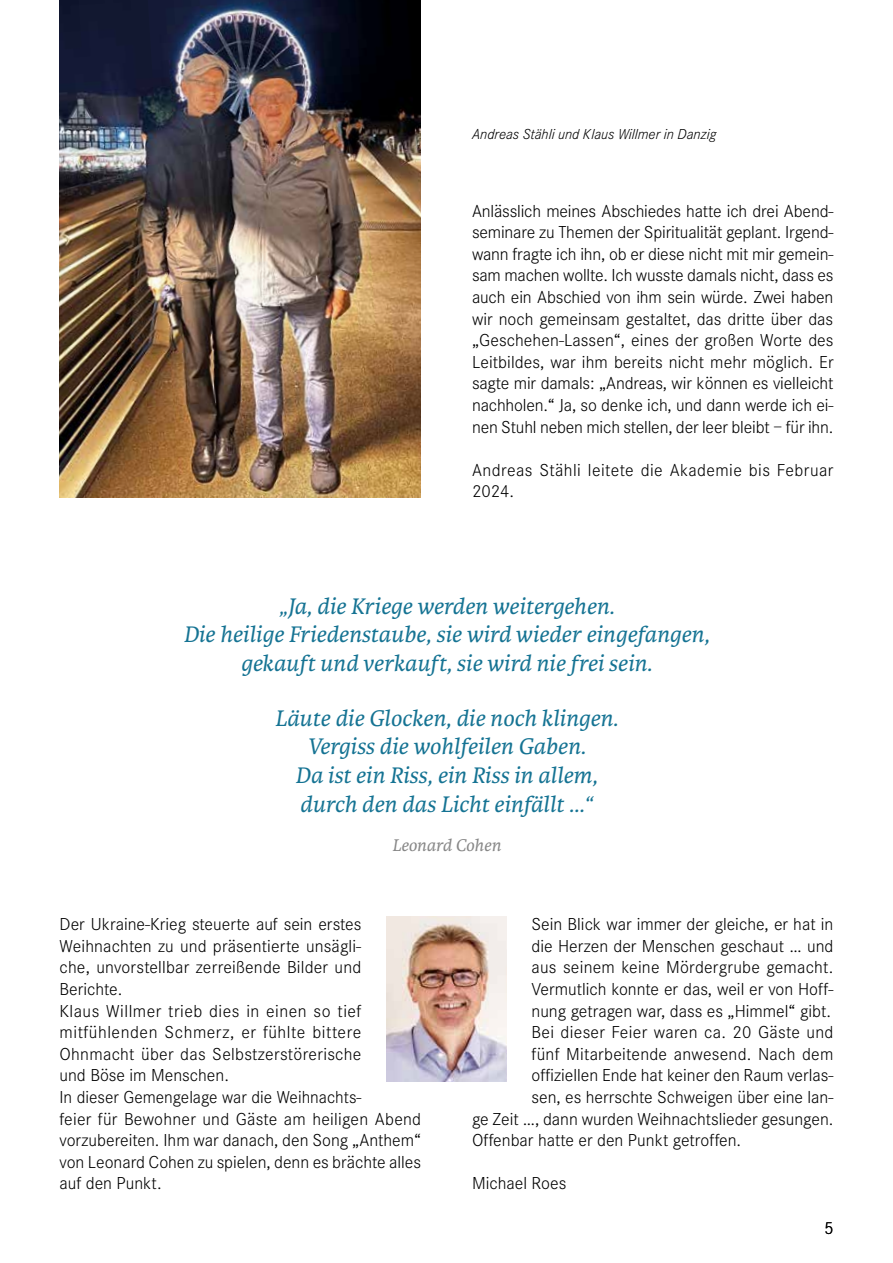
<style>
.page{position:relative;width:893px;height:1263px;background:#fff}
.page>*{position:absolute;margin:0;border:0;box-sizing:border-box;transform-origin:0 0}
.t1{font:italic 24px/28.8px "Karmina";color:#157393;text-align:center}
.t2{font:300 18px/21.6px "Corporate S";color:#000;text-align:justify}
.t3{font:300 18px/21.6px "Corporate S";letter-spacing:.025em;color:#000}
.t4{font:italic 18px "Karmina";color:#878787}
.t5{font:italic 300 15px "Corporate S";color:#000}
</style>
<div class="page">
<img style="left:60px;top:0;width:361px;height:497px">
<img style="left:387px;top:917px;width:119px;height:164px">
<p class="t5" style="left:472px;top:125px;width:246px">Andreas Stähli und Klaus Willmer in Danzig</p>
<p class="t2" style="left:472px;top:200px;width:363px">Anlässlich meines Abschiedes hatte ich drei Abend&shy;seminare zu Themen der Spiritualität geplant. Irgend&shy;wann fragte ich ihn, ob er diese nicht mit mir gemein&shy;sam machen wollte. Ich wusste damals nicht, dass es auch ein Abschied von ihm sein würde. Zwei haben wir noch gemeinsam gestaltet, das dritte über das „Geschehen-Lassen“, eines der großen Worte des Leitbildes, war ihm bereits nicht mehr möglich. Er sagte mir damals: „Andreas, wir können es vielleicht nachholen.“ Ja, so denke ich, und dann werde ich ei&shy;nen Stuhl neben mich stellen, der leer bleibt – für ihn.</p>
<p class="t3" style="left:472px;top:459px;width:363px">Andreas Stähli leitete die Akademie bis Februar<br>2024.</p>
<h1 class="t1" style="left:183px;top:592px;width:528px">„Ja, die Kriege werden weitergehen.<br>Die heilige Friedenstaube, sie wird wieder eingefangen, gekauft und verkauft, sie wird nie frei sein.</h1>
<h1 class="t1" style="left:275px;top:704px;width:345px">Läute die Glocken, die noch klingen.<br>Vergiss die wohlfeilen Gaben.<br>Da ist ein Riss, ein Riss in allem, durch den das Licht einfällt …“</h1>
<p class="t4" style="left:392px;top:835px;width:110px">Leonard Cohen</p>
<p class="t2" style="left:60px;top:914px;width:363px;text-align:left">Der Ukraine-Krieg steuerte auf sein erstes Weihnachten zu und präsentierte unsägli-<br>che, unvorstellbar zerreißende Bilder und Berichte.<br>Klaus Willmer trieb dies in einen so tief mitfühlenden Schmerz, er fühlte bittere Ohnmacht über das Selbstzerstörerische<br>und Böse im Menschen.<br>In dieser Gemengelage war die Weihnachts-<br>feier für Bewohner und Gäste am heiligen Abend vorzubereiten. Ihm war danach, den Song „Anthem“ von Leonard Cohen zu spielen, denn es brächte alles auf den Punkt.</p>
<p class="t2" style="left:531px;top:914px;width:303px">Sein Blick war immer der gleiche, er hat in</p>
<p class="t2" style="left:531px;top:935px;width:303px">die Herzen der Menschen geschaut … und</p>
<p class="t2" style="left:531px;top:957px;width:303px">aus seinem keine Mördergrube gemacht.</p>
<p class="t2" style="left:531px;top:978px;width:303px">Vermutlich konnte er das, weil er von Hoff-</p>
<p class="t2" style="left:531px;top:1000px;width:301px">nung getragen war, dass es „Himmel“ gibt.</p>
<p class="t2" style="left:531px;top:1022px;width:303px">Bei dieser Feier waren ca. 20 Gäste und</p>
<p class="t2" style="left:531px;top:1043px;width:303px">fünf Mitarbeitende anwesend. Nach dem</p>
<p class="t2" style="left:531px;top:1065px;width:303px">offiziellen Ende hat keiner den Raum verlas-</p>
<p class="t2" style="left:531px;top:1086px;width:303px">sen, es herrschte Schweigen über eine lan-</p>
<p class="t2" style="left:472px;top:1108px;width:363px">ge Zeit …, dann wurden Weihnachtslieder gesungen.</p>
<p class="t2" style="left:472px;top:1130px;width:271px">Offenbar hatte er den Punkt getroffen.</p>
<p class="t2" style="left:472px;top:1173px;width:96px">Michael Roes</p>
<p class="t2" style="left:824px;top:1217px;width:11px">5</p>
</div>
